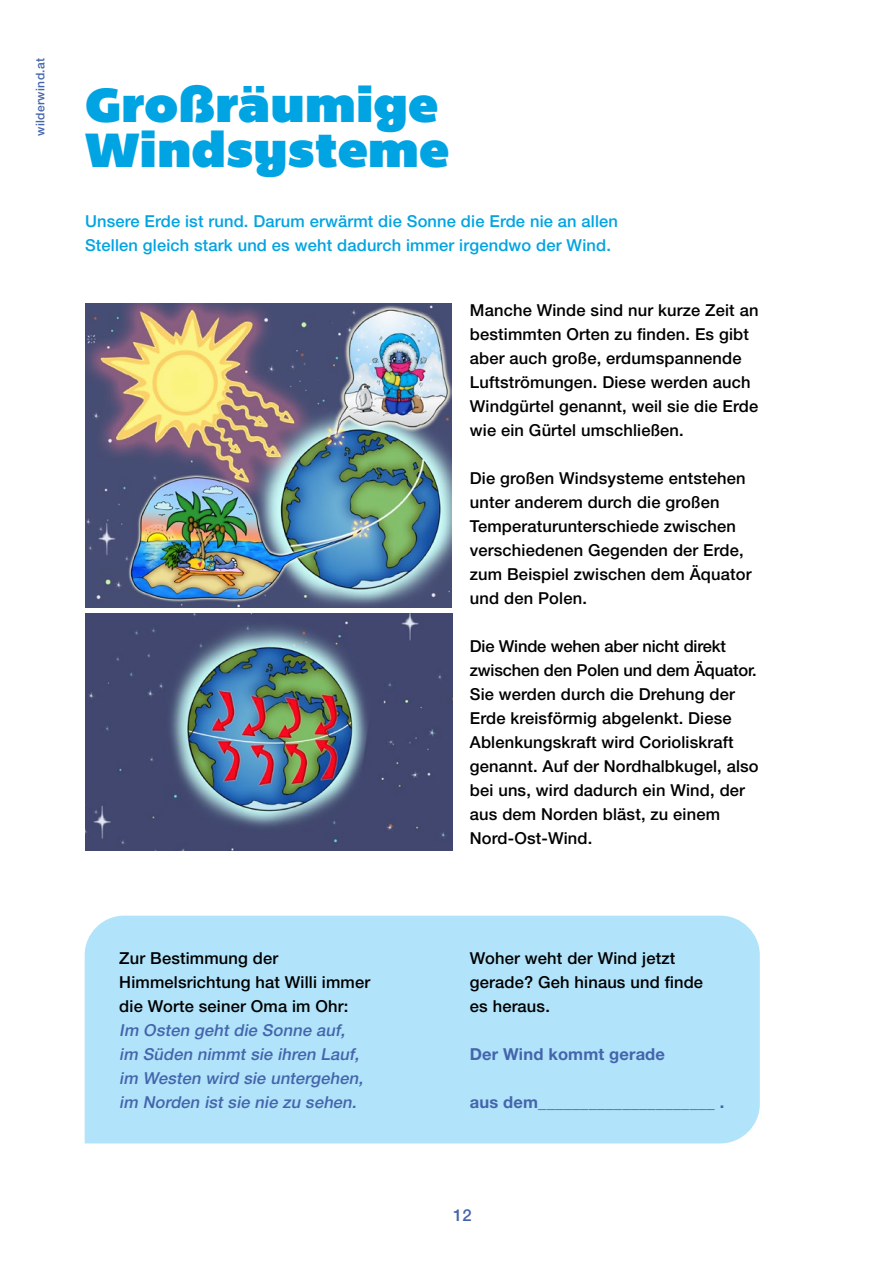
<style>
.page{position:relative;width:893px;height:1263px;background:#fff}
.page>*{position:absolute;margin:0;border:0;box-sizing:border-box;transform-origin:0 0}
.t1{font:49.35px/45px "Bemio";color:#00a4e3}
.t2{font:500 16.5px/24px "Helvetica Neue LT Pro";letter-spacing:.01em;color:#000}
.t3{font:500 16.5px/24px "Helvetica Neue LT Pro";letter-spacing:.01em;color:#00a4e3}
.t4{font:italic 500 16.5px/24px "Helvetica Neue LT Pro";color:#4465ac}
.t5{font:700 16.5px "Helvetica Neue LT Pro";letter-spacing:.01em;color:#4465ac}
.t6{font:500 16.5px "Helvetica Neue LT Pro";color:#4465ac}
.t7{font:500 12px "Helvetica Neue LT Pro";letter-spacing:.03em;color:#4465ac}
</style>
<div class="page">
<div style="left:85px;top:916px;width:675px;height:227px;background:#b1e3fa"></div>
<img style="left:85px;top:614px;width:368px;height:236px">
<img style="left:85px;top:304px;width:366px;height:304px">
<p class="t7" style="left:33px;top:136px;width:80px;rotate:-90deg">wilderwind.at</p>
<h1 class="t1" style="left:85px;top:82px;width:366px">Großräumige<br>Windsysteme</h1>
<p class="t3" style="left:85px;top:209px;width:534px">Unsere Erde ist rund. Darum erwärmt die Sonne die Erde nie an allen<br>Stellen gleich stark und es weht dadurch immer irgendwo der Wind.</p>
<p class="t2" style="left:470px;top:298px;width:290px">Manche Winde sind nur kurze Zeit an bestimmten Orten zu finden. Es gibt aber auch große, erdumspannende Luftströmungen. Diese werden auch Windgürtel genannt, weil sie die Erde wie ein Gürtel umschließen.</p>
<p class="t2" style="left:470px;top:466px;width:283px">Die großen Windsysteme entstehen unter anderem durch die großen<br>Temperaturunterschiede zwischen verschiedenen Gegenden der Erde, zum Beispiel zwischen dem Äquator und den Polen.</p>
<p class="t2" style="left:470px;top:634px;width:290px">Die Winde wehen aber nicht direkt zwischen den Polen und dem Äquator.<br>Sie werden durch die Drehung der<br>Erde kreisförmig abgelenkt. Diese<br>Ablenkungskraft wird Corioliskraft genannt. Auf der Nordhalbkugel, also bei uns, wird dadurch ein Wind, der aus dem Norden bläst, zu einem<br>Nord-Ost-Wind.</p>
<p class="t2" style="left:119px;top:946px;width:252px">Zur Bestimmung der<br>Himmelsrichtung hat Willi immer die Worte seiner Oma im Ohr:</p>
<p class="t4" style="left:119px;top:1018px;width:249px">Im Osten geht die Sonne auf, im Süden nimmt sie ihren Lauf, im Westen wird sie untergehen, im Norden ist sie nie zu sehen.</p>
<p class="t2" style="left:470px;top:946px;width:235px">Woher weht der Wind jetzt gerade? Geh hinaus und finde es heraus.</p>
<p class="t5" style="left:470px;top:1044px;width:197px">Der Wind kommt gerade</p>
<p class="t5" style="left:470px;top:1092px;width:256px">aus dem_____________________ .</p>
<p class="t6" style="left:453px;top:1205px;width:20px">12</p>
</div>
